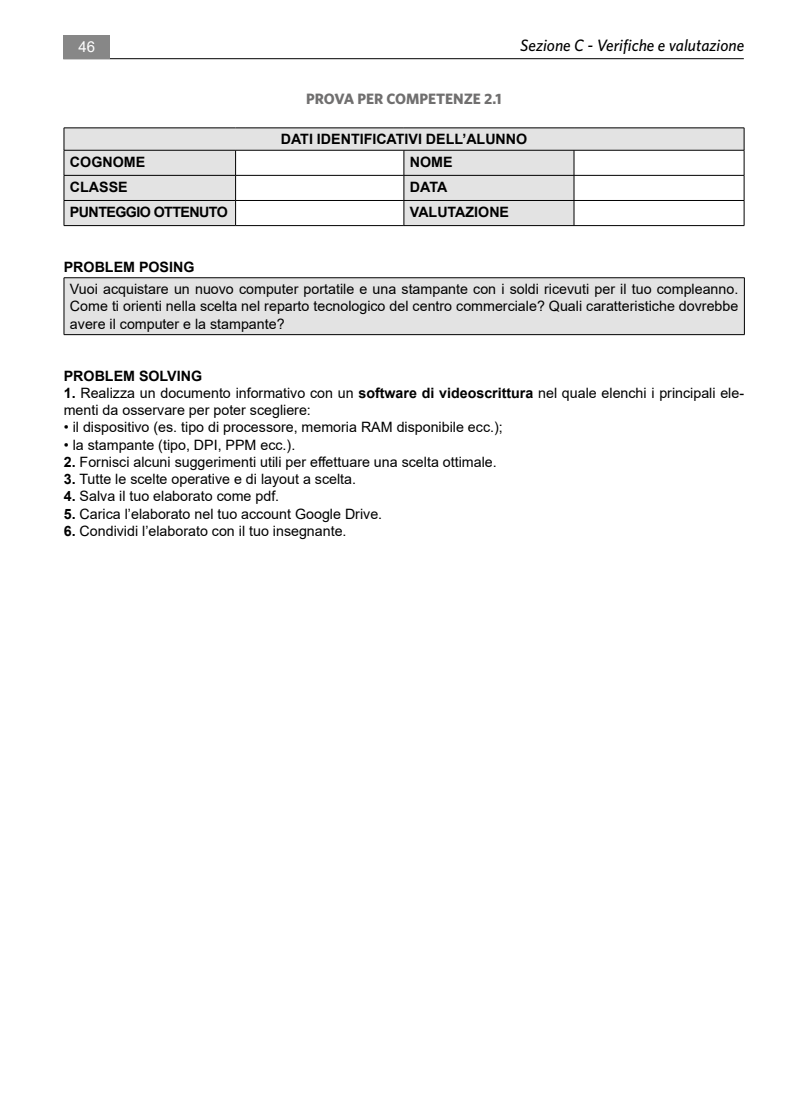
<style>
.page{position:relative;width:808px;height:1106px;background:#fff}
.page>*{position:absolute;margin:0;border:0;box-sizing:border-box;transform-origin:0 0}
.t1{font:italic 500 16.5px "Whitney";color:#000}
.t2{font:700 15px "Whitney";color:#706f6f}
.t3{font:15px "Arial";color:#fff}
.t4{font:14.25px/17.2px "Arial";color:#000;text-align:justify}
.t5{font:700 14.25px "Arial";color:#000}
.t6{font:700 14.25px "Arial";letter-spacing:-.04em;color:#000}
.s1{font-weight:700}
</style>
<div class="page">
<hr style="left:63px;top:58px;width:681px;height:1px;background:#000">
<div style="left:64px;top:35px;width:46px;height:23px;background:#878787"></div>
<svg style="left:65px;top:129px;width:679px;height:96px;fill:#e3e3e3"></svg>
<hr style="left:64px;top:128px;width:172px;height:1px;background:#000">
<hr style="left:236px;top:128px;width:168px;height:1px;background:#000">
<hr style="left:404px;top:128px;width:170px;height:1px;background:#000">
<hr style="left:574px;top:128px;width:170px;height:1px;background:#000">
<hr style="left:64px;top:150px;width:172px;height:1px;background:#000">
<hr style="left:236px;top:150px;width:168px;height:1px;background:#000">
<hr style="left:404px;top:150px;width:170px;height:1px;background:#000">
<hr style="left:574px;top:150px;width:170px;height:1px;background:#000">
<hr style="left:64px;top:175px;width:172px;height:1px;background:#000">
<hr style="left:236px;top:175px;width:168px;height:1px;background:#000">
<hr style="left:404px;top:175px;width:170px;height:1px;background:#000">
<hr style="left:574px;top:175px;width:170px;height:1px;background:#000">
<hr style="left:64px;top:200px;width:172px;height:1px;background:#000">
<svg style="left:64px;top:128px;width:1px;height:97px"></svg>
<hr style="left:236px;top:200px;width:168px;height:1px;background:#000">
<svg style="left:235px;top:150px;width:1px;height:75px"></svg>
<hr style="left:404px;top:200px;width:170px;height:1px;background:#000">
<svg style="left:404px;top:150px;width:1px;height:75px"></svg>
<hr style="left:574px;top:200px;width:170px;height:1px;background:#000">
<svg style="left:574px;top:150px;width:1px;height:75px"></svg>
<svg style="left:744px;top:128px;width:1px;height:97px"></svg>
<hr style="left:64px;top:225px;width:172px;height:1px;background:#000">
<hr style="left:236px;top:225px;width:168px;height:1px;background:#000">
<hr style="left:404px;top:225px;width:170px;height:1px;background:#000">
<hr style="left:574px;top:225px;width:170px;height:1px;background:#000">
<div style="left:64px;top:278px;width:680px;height:56px;background:#e3e3e3"></div>
<hr style="left:64px;top:277px;width:680px;height:1px;background:#000">
<hr style="left:64px;top:278px;width:1px;height:56px;background:#000">
<hr style="left:744px;top:278px;width:1px;height:56px;background:#000">
<hr style="left:64px;top:334px;width:680px;height:1px;background:#000">
<p class="t3" style="left:79px;top:37px;width:18px">46</p>
<p class="t1" style="left:520px;top:35px;width:225px">Sezione C - Verifiche e valutazione</p>
<p class="t2" style="left:306px;top:90px;width:197px">PROVA PER COMPETENZE 2.1</p>
<p class="t5" style="left:281px;top:129px;width:248px">DATI IDENTIFICATIVI DELL’ALUNNO</p>
<p class="t5" style="left:70px;top:152px;width:77px">COGNOME</p>
<p class="t5" style="left:410px;top:152px;width:44px">NOME</p>
<p class="t5" style="left:70px;top:177px;width:59px">CLASSE</p>
<p class="t5" style="left:410px;top:177px;width:39px">DATA</p>
<p class="t6" style="left:70px;top:202px;width:159px">PUNTEGGIO OTTENUTO</p>
<p class="t5" style="left:410px;top:202px;width:101px">VALUTAZIONE</p>
<p class="t5" style="left:64px;top:256px;width:132px">PROBLEM POSING</p>
<p class="t4" style="left:70px;top:280px;width:670px">Vuoi acquistare un nuovo computer portatile e una stampante con i soldi ricevuti per il tuo compleanno.<br>Come ti orienti nella scelta nel reparto tecnologico del centro commerciale? Quali caratteristiche dovrebbe avere il computer e la stampante?</p>
<p class="t5" style="left:64px;top:365px;width:140px">PROBLEM SOLVING</p>
<p class="t4" style="left:64px;top:384px;width:682px"><span class="s1">1.</span> Realizza un documento informativo con un <span class="s1">software di videoscrittura</span> nel quale elenchi i principali ele&shy;menti da osservare per poter scegliere:</p>
<p class="t4" style="left:64px;top:419px;width:440px">• il dispositivo (es. tipo di processore, memoria RAM disponibile ecc.);</p>
<p class="t4" style="left:64px;top:436px;width:233px">• la stampante (tipo, DPI, PPM ecc.).</p>
<p class="t4" style="left:64px;top:453px;width:434px"><span class="s1">2.</span> Fornisci alcuni suggerimenti utili per effettuare una scelta ottimale.</p>
<p class="t4" style="left:64px;top:470px;width:294px"><span class="s1">3.</span> Tutte le scelte operative e di layout a scelta.</p>
<p class="t4" style="left:64px;top:488px;width:217px"><span class="s1">4.</span> Salva il tuo elaborato come pdf.</p>
<p class="t4" style="left:64px;top:505px;width:320px"><span class="s1">5.</span> Carica l’elaborato nel tuo account Google Drive.</p>
<p class="t4" style="left:64px;top:522px;width:284px"><span class="s1">6.</span> Condividi l’elaborato con il tuo insegnante.</p>
</div>
